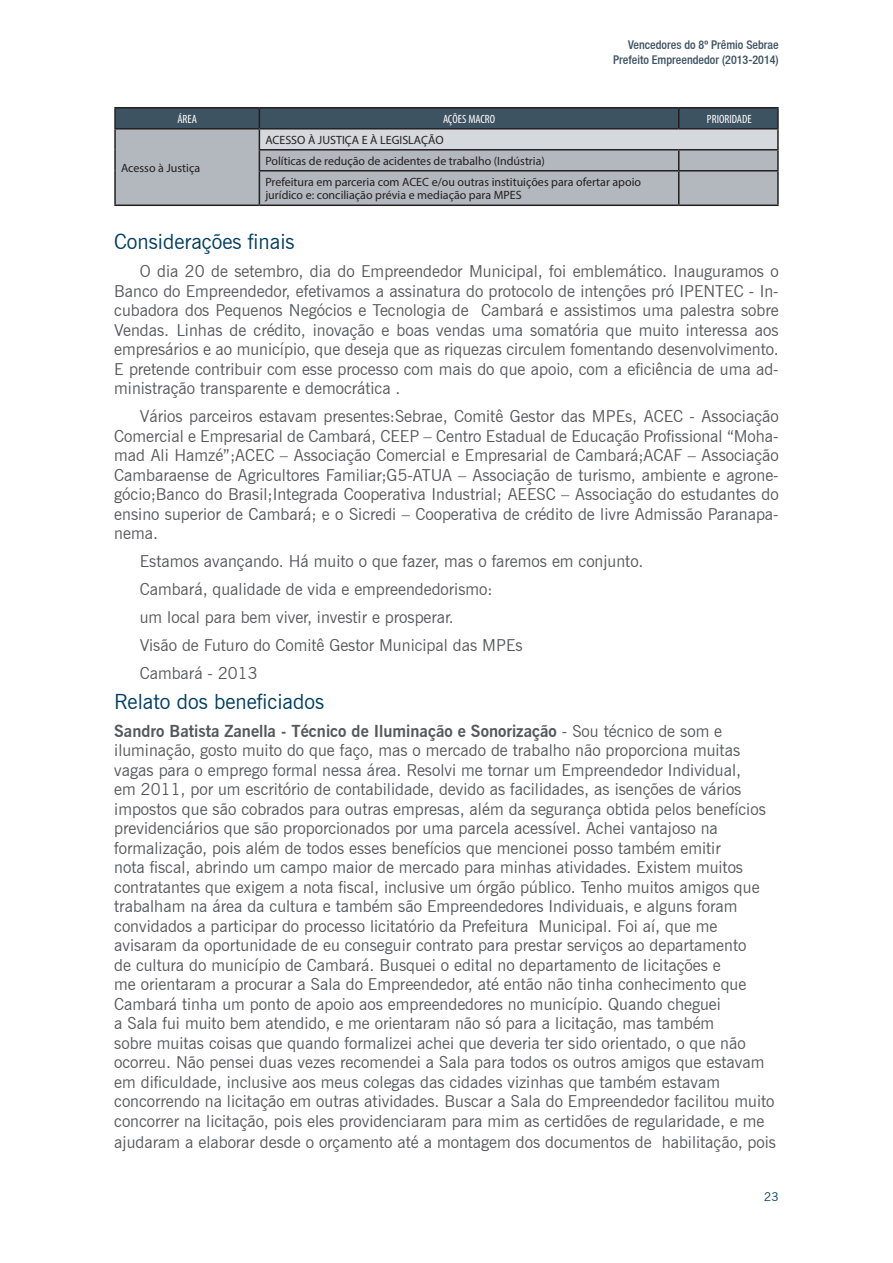
<style>
.page{position:relative;width:893px;height:1263px;background:#fff}
.page>*{position:absolute;margin:0;border:0;box-sizing:border-box;transform-origin:0 0}
.t1{font:21px "News Gothic BT";color:#013d5d}
.t2{font:16.5px/19.5px "News Gothic BT";color:#57585a;text-align:justify}
.t3{font:12px/21px "Myriad Pro";color:#231f20}
.t4{font:500 condensed 12px/15px "Helvetica Neue";color:#3d5361;text-align:right}
.t5{font:condensed 12px "Myriad Pro";color:#fff}
.t6{font:12px "News Gothic BT";color:#013d5d}
.s1{font-weight:700}
</style>
<div class="page">
<div style="left:116px;top:170px;width:661px;height:35px;background:#b3b7be"></div>
<hr style="left:114px;top:107px;width:145px;height:2px;background:#231f20">
<hr style="left:259px;top:107px;width:420px;height:2px;background:#231f20">
<hr style="left:679px;top:107px;width:100px;height:2px;background:#231f20">
<hr style="left:114px;top:150px;width:2px;height:21px;background:#231f20">
<hr style="left:114px;top:171px;width:2px;height:34px;background:#231f20">
<hr style="left:259px;top:170px;width:420px;height:2px;background:#231f20">
<hr style="left:259px;top:172px;width:1px;height:33px;background:#231f20">
<hr style="left:679px;top:170px;width:100px;height:2px;background:#231f20">
<hr style="left:678px;top:172px;width:1px;height:33px;background:#231f20">
<hr style="left:777px;top:172px;width:2px;height:33px;background:#231f20">
<hr style="left:114px;top:205px;width:145px;height:1px;background:#231f20">
<hr style="left:259px;top:205px;width:420px;height:1px;background:#231f20">
<hr style="left:679px;top:205px;width:100px;height:1px;background:#231f20">
<svg style="left:114px;top:108px;width:665px;height:62px;background:#8f98a0"></svg>
<hr style="left:259px;top:149px;width:420px;height:2px;background:#231f20">
<hr style="left:679px;top:149px;width:100px;height:2px;background:#231f20">
<p class="t4" style="left:613px;top:37px;width:167px">Vencedores do 8º Prêmio Sebrae<br>Prefeito Empreendedor (2013-2014)</p>
<p class="t5" style="left:177px;top:112px;width:21px">ÁREA</p>
<p class="t5" style="left:443px;top:112px;width:54px">AÇÕES MACRO</p>
<p class="t5" style="left:707px;top:112px;width:46px">PRIORIDADE</p>
<p class="t3" style="left:121px;top:157px;width:81px">Acesso à Justiça</p>
<p class="t3" style="left:265px;top:129px;width:377px">ACESSO À JUSTIÇA E À LEGISLAÇÃO<br>Políticas de redução de acidentes de trabalho (Indústria)<br>Prefeitura em parceria com ACEC e/ou outras instituições para ofertar apoio</p>
<p class="t3" style="left:265px;top:185px;width:258px">jurídico e: conciliação prévia e mediação para MPES</p>
<p class="t1" style="left:114px;top:229px;width:182px">Considerações finais</p>
<p class="t2" style="left:114px;top:262px;width:666px;text-indent:26px">O dia 20 de setembro, dia do Empreendedor Municipal, foi emblemático. Inauguramos o Banco do Empreendedor, efetivamos a assinatura do protocolo de intenções pró IPENTEC - In&shy;cubadora dos Pequenos Negócios e Tecnologia de Cambará e assistimos uma palestra sobre Vendas. Linhas de crédito, inovação e boas vendas uma somatória que muito interessa aos empresários e ao município, que deseja que as riquezas circulem fomentando desenvolvimento.<br>E pretende contribuir com esse processo com mais do que apoio, com a eficiência de uma ad&shy;ministração transparente e democrática .</p>
<p class="t2" style="left:114px;top:407px;width:666px;text-indent:26px">Vários parceiros estavam presentes:Sebrae, Comitê Gestor das MPEs, ACEC - Associação Comercial e Empresarial de Cambará, CEEP – Centro Estadual de Educação Profissional “Moha&shy;mad Ali Hamzé”;ACEC – Associação Comercial e Empresarial de Cambará;ACAF – Associação Cambaraense de Agricultores Familiar;G5-ATUA – Associação de turismo, ambiente e agrone&shy;gócio;Banco do Brasil;Integrada Cooperativa Industrial; AEESC – Associação do estudantes do ensino superior de Cambará; e o Sicredi – Cooperativa de crédito de livre Admissão Paranapa&shy;nema.</p>
<p class="t2" style="left:140px;top:547px;width:505px;line-height:28px;text-align:left">Estamos avançando. Há muito o que fazer, mas o faremos em conjunto.<br>Cambará, qualidade de vida e empreendedorismo:<br>um local para bem viver, investir e prosperar.<br>Visão de Futuro do Comitê Gestor Municipal das MPEs<br>Cambará - 2013</p>
<p class="t1" style="left:114px;top:689px;width:211px">Relato dos beneficiados</p>
<p class="t2" style="left:114px;top:721px;width:662px;text-align:left"><span class="s1">Sandro Batista Zanella - Técnico de Iluminação e Sonorização</span> - Sou técnico de som e iluminação, gosto muito do que faço, mas o mercado de trabalho não proporciona muitas vagas para o emprego formal nessa área. Resolvi me tornar um Empreendedor Individual,<br>em 2011, por um escritório de contabilidade, devido as facilidades, as isenções de vários impostos que são cobrados para outras empresas, além da segurança obtida pelos benefícios previdenciários que são proporcionados por uma parcela acessível. Achei vantajoso na formalização, pois além de todos esses benefícios que mencionei posso também emitir<br>nota fiscal, abrindo um campo maior de mercado para minhas atividades. Existem muitos contratantes que exigem a nota fiscal, inclusive um órgão público. Tenho muitos amigos que trabalham na área da cultura e também são Empreendedores Individuais, e alguns foram convidados a participar do processo licitatório da Prefeitura Municipal. Foi aí, que me avisaram da oportunidade de eu conseguir contrato para prestar serviços ao departamento<br>de cultura do município de Cambará. Busquei o edital no departamento de licitações e<br>me orientaram a procurar a Sala do Empreendedor, até então não tinha conhecimento que Cambará tinha um ponto de apoio aos empreendedores no município. Quando cheguei<br>a Sala fui muito bem atendido, e me orientaram não só para a licitação, mas também<br>sobre muitas coisas que quando formalizei achei que deveria ter sido orientado, o que não ocorreu. Não pensei duas vezes recomendei a Sala para todos os outros amigos que estavam em dificuldade, inclusive aos meus colegas das cidades vizinhas que também estavam concorrendo na licitação em outras atividades. Buscar a Sala do Empreendedor facilitou muito concorrer na licitação, pois eles providenciaram para mim as certidões de regularidade, e me</p>
<p class="t2" style="left:114px;top:1132px;width:663px">ajudaram a elaborar desde o orçamento até a montagem dos documentos de habilitação, pois</p>
<p class="t6" style="left:764px;top:1190px;width:16px">23</p>
</div>
